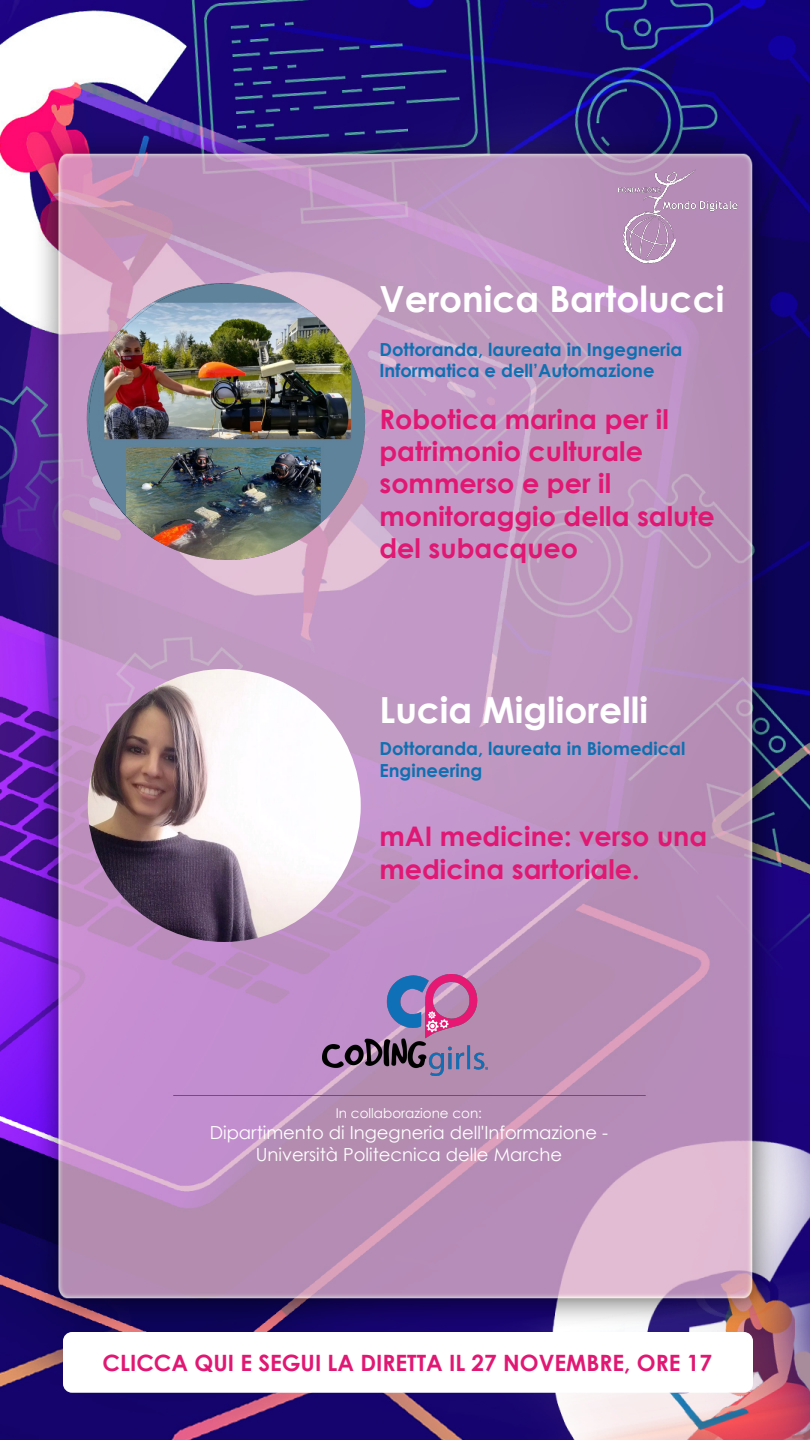
<style>
.page{position:relative;width:810px;height:1440px;background:#fff}
.page>*{position:absolute;margin:0;border:0;box-sizing:border-box;transform-origin:0 0}
.t1{font:700 36px "Century Gothic";color:#fff}
.t2{font:700 27px/32.4px "Century Gothic";color:#e01873}
.t3{font:700 22.5px "Century Gothic";color:#e01873}
.t4{font:700 18px/21.6px "Century Gothic";color:#0f70b1}
.t5{font:18px/21.6px "Century Gothic";color:#fff;text-align:center}
.t6{font:13.5px "Century Gothic";color:#fff}
</style>
<div class="page">
<img style="left:0;top:0;width:810px;height:1440px">
<img style="left:88px;top:669px;width:273px;height:273px;border-radius:136px">
<div style="left:63px;top:1332px;width:690px;height:61px;background:#fff;border-radius:9px"></div>
<img style="left:322px;top:974px;width:166px;height:101px">
<img style="left:605px;top:144px;width:141px;height:140px">
<img style="left:84px;top:184px;width:286px;height:508px">
<h1 class="t1" style="left:380px;top:272px;width:346px">Veronica Bartolucci</h1>
<p class="t4" style="left:380px;top:337px;width:304px">Dottoranda, laureata in Ingegneria<br>Informatica e dell’Automazione</p>
<p class="t2" style="left:380px;top:401px;width:337px">Robotica marina per il patrimonio culturale sommerso e per il monitoraggio della salute del subacqueo</p>
<h1 class="t1" style="left:380px;top:682px;width:270px">Lucia Migliorelli</h1>
<p class="t4" style="left:380px;top:737px;width:307px">Dottoranda, laureata in Biomedical<br>Engineering</p>
<p class="t2" style="left:380px;top:819px;width:329px">mAI medicine: verso una medicina sartoriale.</p>
<p class="t6" style="left:336px;top:1103px;width:148px">In collaborazione con:</p>
<p class="t5" style="left:210px;top:1122px;width:400px">Dipartimento di Ingegneria dell'Informazione -<br>Università Politecnica delle Marche</p>
<p class="t3" style="left:103px;top:1346px;width:611px">CLICCA QUI E SEGUI LA DIRETTA IL 27 NOVEMBRE, ORE 17</p>
</div>
